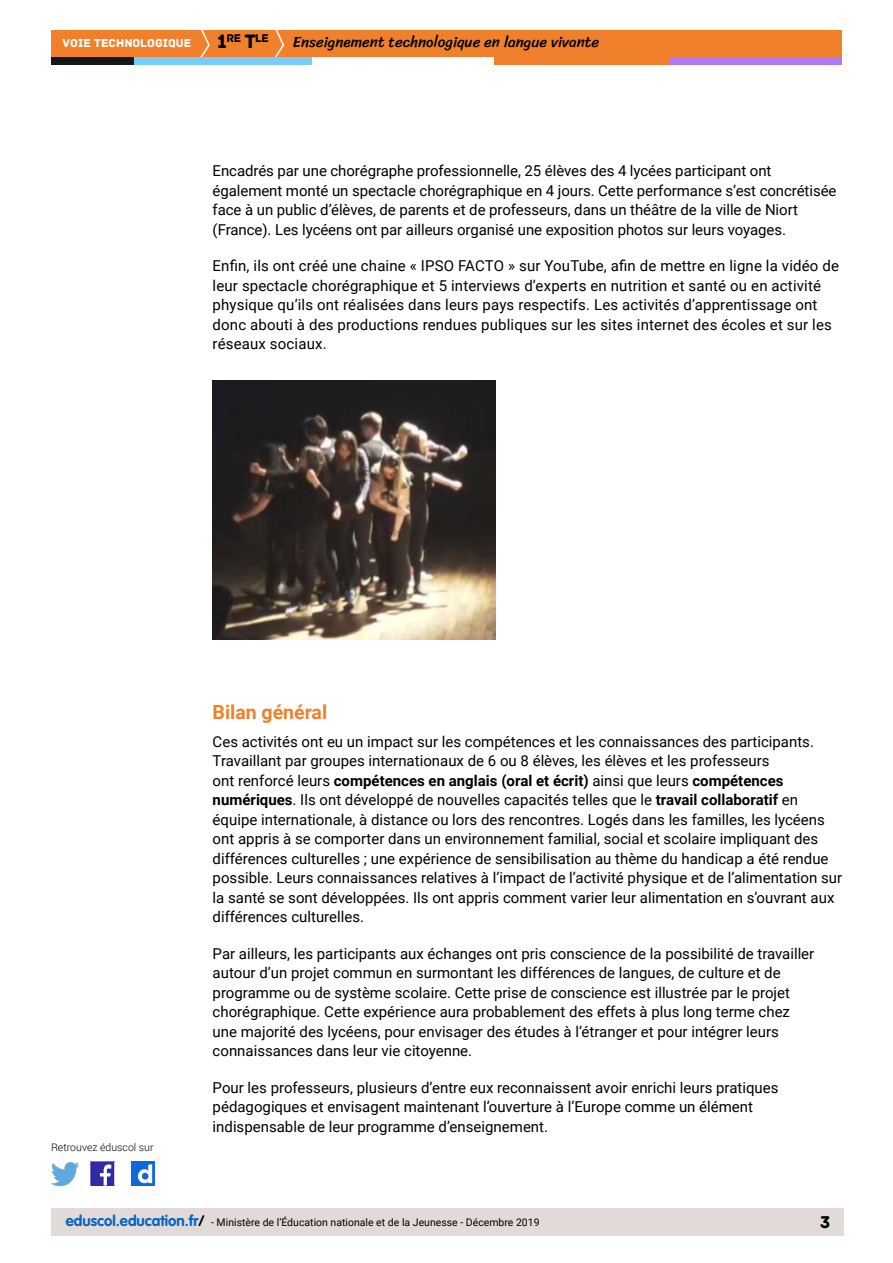
<style>
.page{position:relative;width:893px;height:1263px;background:#fff}
.page>*{position:absolute;margin:0;border:0;box-sizing:border-box;transform-origin:0 0}
.t1{font:700 19.5px "Roboto";color:#f0802b}
.t2{font:18px "Archive";color:#000}
.t3{font:15px/19.5px "Roboto";color:#000}
.t4{font:15px "Sriracha";color:#000}
.t5{font:12px "Archive";color:#fff}
.t6{font:11.85px "Archive";color:#000}
.t7{font:10.5px "Roboto";color:#000}
.t8{font:300 10.5px "Roboto";color:#000}
.s1{font-size:20.4px}
.s2{font-weight:700}
.s3{font-family:"VAG Rounded Std";font-weight:700;font-size:15px;color:#0563c1}
.s4{font-family:"VAG Rounded Std";font-weight:700;font-size:15px}
</style>
<div class="page">
<div style="left:51px;top:30px;width:791px;height:27px;background:#f0802b"></div>
<svg style="left:200px;top:30px;width:10px;height:27px"></svg>
<svg style="left:275px;top:30px;width:10px;height:27px"></svg>
<div style="left:133px;top:57px;width:179px;height:8px;background:#79cdf4"></div>
<div style="left:51px;top:57px;width:82px;height:8px;background:#141a1c"></div>
<div style="left:667px;top:57px;width:175px;height:8px;background:#b078f2"></div>
<div style="left:494px;top:57px;width:175px;height:8px;background:#f0802b"></div>
<div style="left:51px;top:1209px;width:792px;height:27px;background:#e1dad8"></div>
<img style="left:91px;top:1162px;width:23px;height:23px">
<img style="left:51px;top:1163px;width:28px;height:22px">
<img style="left:132px;top:1162px;width:22px;height:23px">
<img style="left:213px;top:380px;width:282px;height:259px">
<p class="t6" style="left:217px;top:31px;width:53px"><span class="s1">1</span>RE <span class="s1">T</span>LE</p>
<p class="t5" style="left:63px;top:36px;width:130px">VOIE TECHNOLOGIQUE</p>
<p class="t4" style="left:293px;top:33px;width:308px">Enseignement technologique en langue vivante</p>
<p class="t3" style="left:213px;top:160px;width:625px">Encadrés par une chorégraphe professionnelle, 25 élèves des 4 lycées participant ont également monté un spectacle chorégraphique en 4 jours. Cette performance s’est concrétisée face à un public d’élèves, de parents et de professeurs, dans un théâtre de la ville de Niort (France). Les lycéens ont par ailleurs organisé une exposition photos sur leurs voyages.</p>
<p class="t3" style="left:213px;top:255px;width:628px">Enfin, ils ont créé une chaine « IPSO FACTO » sur YouTube, afin de mettre en ligne la vidéo de leur spectacle chorégraphique et 5 interviews d’experts en nutrition et santé ou en activité physique qu’ils ont réalisées dans leurs pays respectifs. Les activités d’apprentissage ont donc abouti à des productions rendues publiques sur les sites internet des écoles et sur les réseaux sociaux.</p>
<p class="t8" style="left:51px;top:1140px;width:104px">Retrouvez éduscol sur</p>
<h1 class="t1" style="left:213px;top:698px;width:116px">Bilan général</h1>
<p class="t3" style="left:213px;top:731px;width:631px">Ces activités ont eu un impact sur les compétences et les connaissances des participants.<br>Travaillant par groupes internationaux de 6 ou 8 élèves, les élèves et les professeurs<br>ont renforcé leurs <span class="s2">compétences en anglais (oral et écrit)</span> ainsi que leurs <span class="s2">compétences numériques</span>. Ils ont développé de nouvelles capacités telles que le <span class="s2">travail collaboratif</span> en équipe internationale, à distance ou lors des rencontres. Logés dans les familles, les lycéens ont appris à se comporter dans un environnement familial, social et scolaire impliquant des différences culturelles ; une expérience de sensibilisation au thème du handicap a été rendue possible. Leurs connaissances relatives à l’impact de l’activité physique et de l’alimentation sur la santé se sont développées. Ils ont appris comment varier leur alimentation en s’ouvrant aux différences culturelles.</p>
<p class="t3" style="left:213px;top:943px;width:603px">Par ailleurs, les participants aux échanges ont pris conscience de la possibilité de travailler autour d’un projet commun en surmontant les différences de langues, de culture et de programme ou de système scolaire. Cette prise de conscience est illustrée par le projet chorégraphique. Cette expérience aura probablement des effets à plus long terme chez une majorité des lycéens, pour envisager des études à l’étranger et pour intégrer leurs connaissances dans leur vie citoyenne.</p>
<p class="t3" style="left:213px;top:1077px;width:567px">Pour les professeurs, plusieurs d’entre eux reconnaissent avoir enrichi leurs pratiques pédagogiques et envisagent maintenant l’ouverture à l’Europe comme un élément indispensable de leur programme d’enseignement.</p>
<p class="t7" style="left:66px;top:1215px;width:475px"><span class="s3">eduscol.education.fr</span><span class="s4">/</span> - Ministère de l’Éducation nationale et de la Jeunesse - Décembre 2019</p>
<p class="t2" style="left:820px;top:1211px;width:12px">3</p>
</div>
